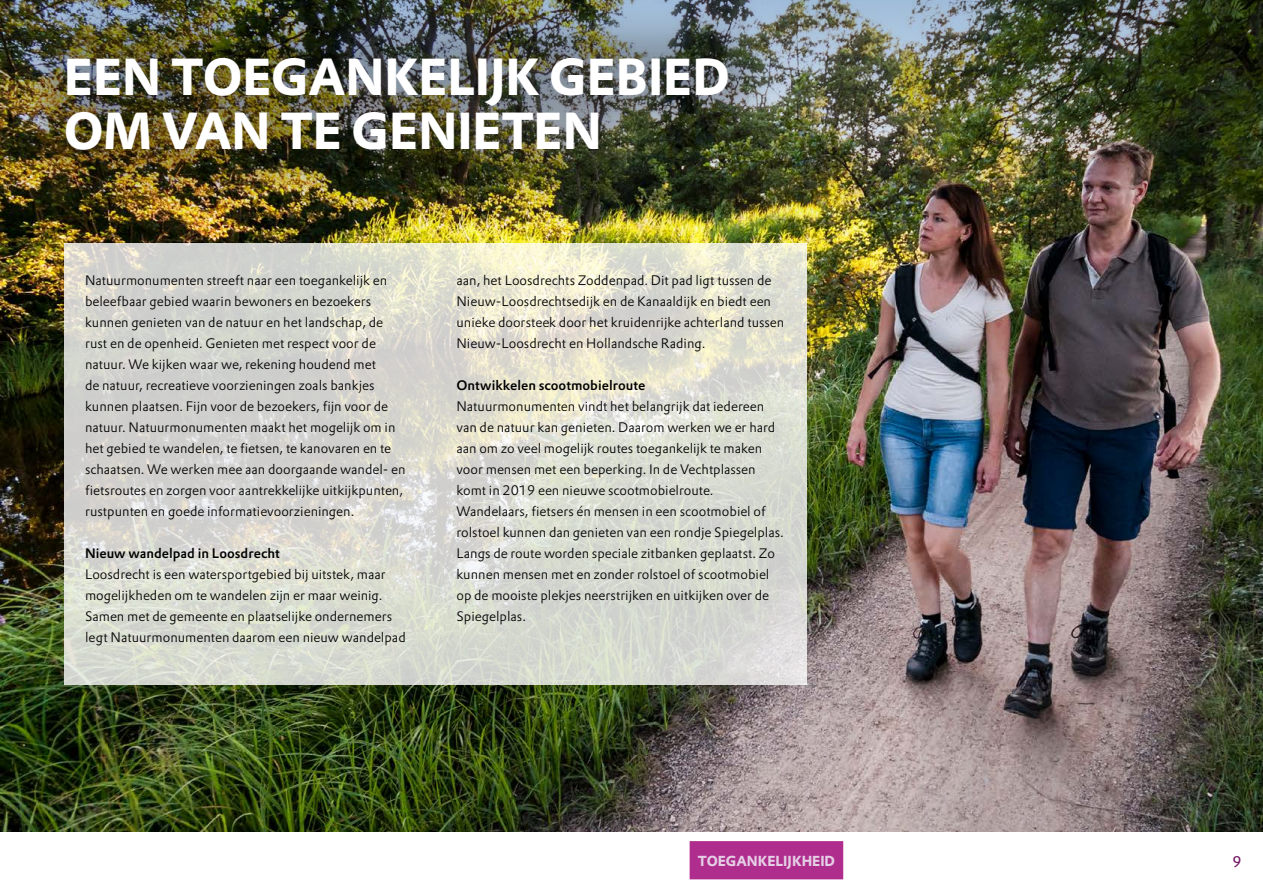
<style>
.page{position:relative;width:1263px;height:893px;background:#fff}
.page>*{position:absolute;margin:0;border:0;box-sizing:border-box;transform-origin:0 0}
.t1{font:700 51px/54px "DTL Prokyon TOT";color:#fff}
.t2{font:15px "DTL Prokyon TOT";color:#701060}
.t3{font:700 14.25px "DTL Prokyon TOT";color:#e2cae3}
.t4{font:300 13.5px/21px "DTL Prokyon TOT";color:#000}
.t5{font:500 13.5px "DTL Prokyon TOT";color:#000}
</style>
<div class="page">
<img style="left:0;top:243px;width:1263px;height:588px">
<img style="left:0;top:0;width:1263px;height:243px">
<div style="left:9px;top:0;width:777px;height:209px;background:#000;opacity:.3"></div>
<svg style="left:64px;top:243px;width:742px;height:441px;background:#dadad1"></svg>
<div style="left:690px;top:842px;width:152px;height:37px;background:#af2d8d"></div>
<div style="left:690px;top:841px;width:153px;height:38px;border:2px solid #a71681"></div>
<h1 class="t1" style="left:64px;top:50px;width:668px">EEN TOEGANKELIJK GEBIED<br>OM VAN TE GENIETEN</h1>
<p class="t4" style="left:85px;top:270px;width:322px">Natuurmonumenten streeft naar een toegankelijk en beleefbaar gebied waarin bewoners en bezoekers kunnen genieten van de natuur en het landschap, de rust en de openheid. Genieten met respect voor de natuur. We kijken waar we, rekening houdend met<br>de natuur, recreatieve voorzieningen zoals bankjes kunnen plaatsen. Fijn voor de bezoekers, fijn voor de natuur. Natuurmonumenten maakt het mogelijk om in het gebied te wandelen, te fietsen, te kanovaren en te schaatsen. We werken mee aan doorgaande wandel- en fietsroutes en zorgen voor aantrekkelijke uitkijkpunten, rustpunten en goede informatievoorzieningen.</p>
<p class="t5" style="left:85px;top:545px;width:196px">Nieuw wandelpad in Loosdrecht</p>
<p class="t4" style="left:85px;top:564px;width:322px">Loosdrecht is een watersportgebied bij uitstek, maar mogelijkheden om te wandelen zijn er maar weinig.<br>Samen met de gemeente en plaatselijke ondernemers legt Natuurmonumenten daarom een nieuw wandelpad</p>
<p class="t4" style="left:456px;top:270px;width:329px">aan, het Loosdrechts Zoddenpad. Dit pad ligt tussen de Nieuw-Loosdrechtsedijk en de Kanaaldijk en biedt een unieke doorsteek door het kruidenrijke achterland tussen Nieuw-Loosdrecht en Hollandsche Rading.</p>
<p class="t5" style="left:456px;top:377px;width:190px">Ontwikkelen scootmobielroute</p>
<p class="t4" style="left:456px;top:396px;width:329px">Natuurmonumenten vindt het belangrijk dat iedereen van de natuur kan genieten. Daarom werken we er hard aan om zo veel mogelijk routes toegankelijk te maken voor mensen met een beperking. In de Vechtplassen komt in 2019 een nieuwe scootmobielroute.<br>Wandelaars, fietsers én mensen in een scootmobiel of rolstoel kunnen dan genieten van een rondje Spiegelplas.<br>Langs de route worden speciale zitbanken geplaatst. Zo kunnen mensen met en zonder rolstoel of scootmobiel op de mooiste plekjes neerstrijken en uitkijken over de Spiegelplas.</p>
<p class="t3" style="left:698px;top:851px;width:139px">TOEGANKELIJKHEID</p>
<p class="t2" style="left:1232px;top:852px;width:11px">9</p>
</div>
